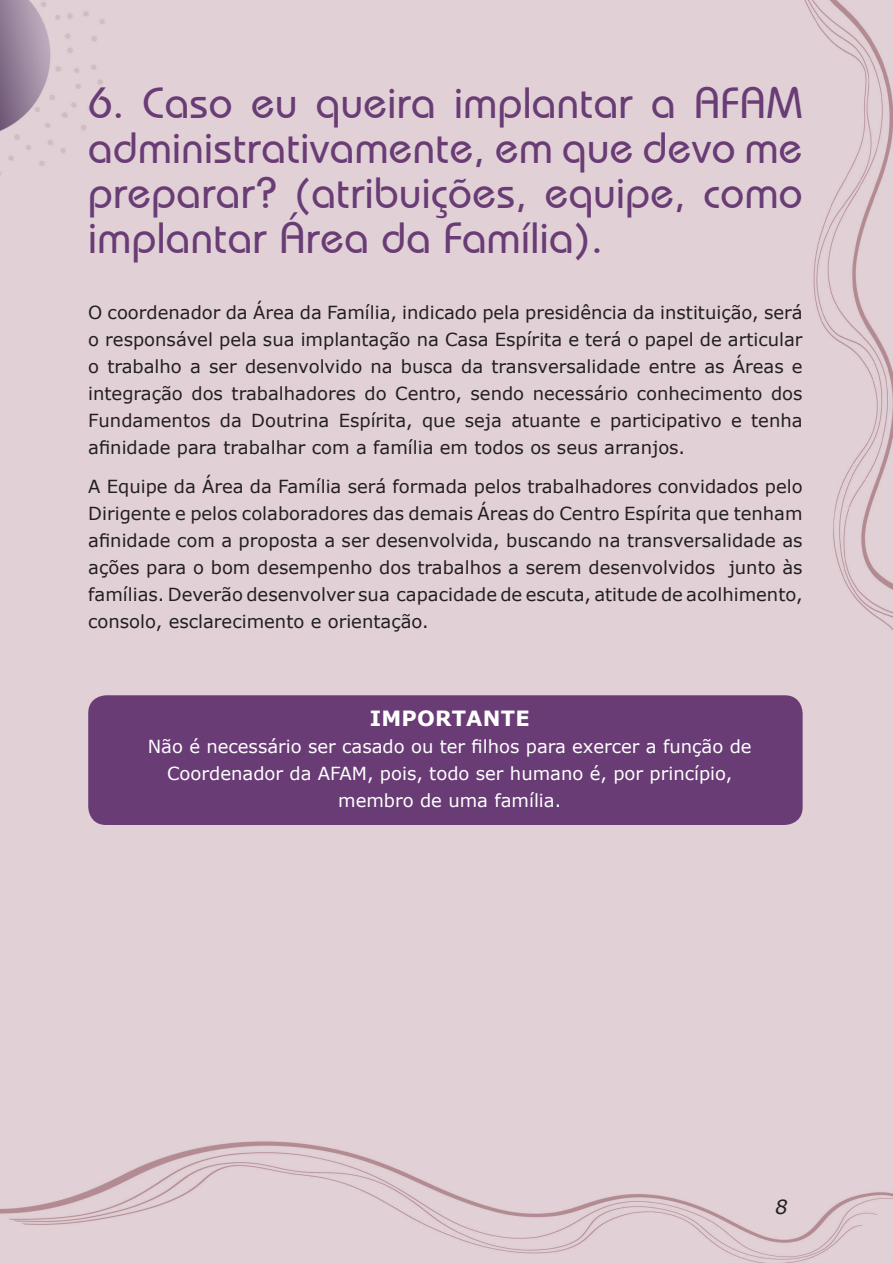
<style>
.page{position:relative;width:893px;height:1263px;background:#e1d0d6}
.page>*{position:absolute;margin:0;border:0;box-sizing:border-box;transform-origin:0 0}
.t1{font:500 43.5px/45px "Bauhaus IT Cby BT";letter-spacing:.01em;color:#693c75;text-align:justify}
.t2{font:700 21px "Verdana";letter-spacing:.01em;color:#fff}
.t3{font:italic 19.5px "Verdana";color:#231f20}
.t4{font:18px/27px "Verdana";color:#231f20;text-align:justify}
.t5{font:18px/27px "Verdana";color:#fff;text-align:center}
</style>
<div class="page">
<div style="left:88px;top:695px;width:715px;height:130px;background:#693c75;border-radius:18px"></div>
<h1 class="t1" style="left:88px;top:80px;width:716px">6. Caso eu queira implantar a AFAM administrativamente, em que devo me preparar? (atribuições, equipe, como implantar Área da Família).</h1>
<p class="t4" style="left:88px;top:299px;width:716px">O coordenador da Área da Família, indicado pela presidência da instituição, será o responsável pela sua implantação na Casa Espírita e terá o papel de articular o trabalho a ser desenvolvido na busca da transversalidade entre as Áreas e integração dos trabalhadores do Centro, sendo necessário conhecimento dos Fundamentos da Doutrina Espírita, que seja atuante e participativo e tenha afinidade para trabalhar com a família em todos os seus arranjos.</p>
<p class="t4" style="left:88px;top:473px;width:716px">A Equipe da Área da Família será formada pelos trabalhadores convidados pelo Dirigente e pelos colaboradores das demais Áreas do Centro Espírita que tenham afinidade com a proposta a ser desenvolvida, buscando na transversalidade as ações para o bom desempenho dos trabalhos a serem desenvolvidos junto às famílias. Deverão desenvolver sua capacidade de escuta, atitude de acolhimento, consolo, esclarecimento e orientação.</p>
<p class="t2" style="left:370px;top:704px;width:161px">IMPORTANTE</p>
<p class="t5" style="left:148px;top:733px;width:605px">Não é necessário ser casado ou ter filhos para exercer a função de<br>Coordenador da AFAM, pois, todo ser humano é, por princípio, membro de uma família.</p>
<p class="t3" style="left:775px;top:1194px;width:14px">8</p>
</div>
